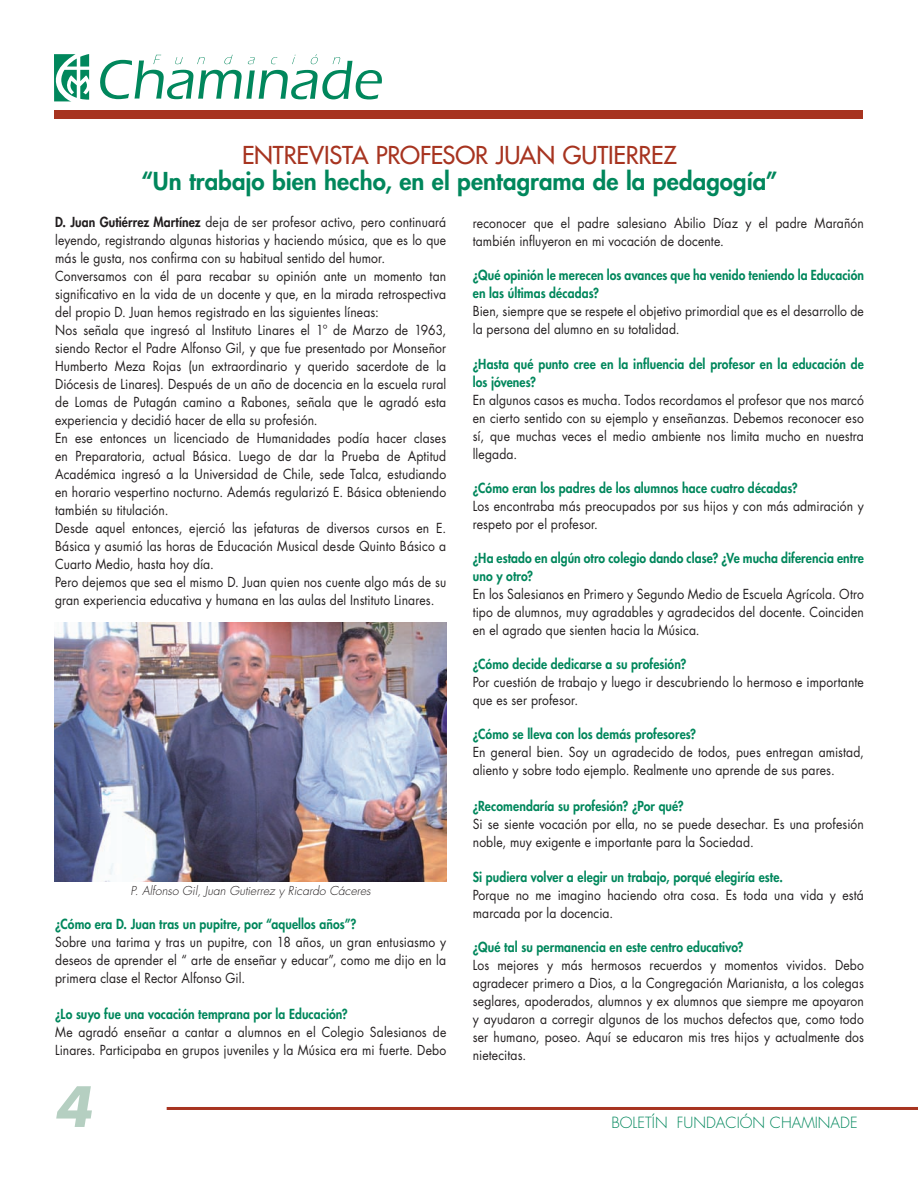
<style>
.page{position:relative;width:918px;height:1188px;background:#fff}
.page>*{position:absolute;margin:0;border:0;box-sizing:border-box;transform-origin:0 0}
.t1{font:italic 700 54px "Futura Std";color:#b5cfc1}
.t2{font:800 24px "Futura Std";letter-spacing:.005em;color:#00875c}
.t3{font:500 24px "Futura Std";letter-spacing:-.01em;color:#a73420}
.t4{font:300 15px "Futura Std";color:#00875c}
.t5{font:13.5px/18px "Futura Std";letter-spacing:.01em;color:#231f20;scale:.9 1}
.t6{font:800 13.5px/18px "Futura Std";letter-spacing:.01em;color:#00875c;scale:.9 1}
.t7{font:italic 300 12px "Futura Std";color:#231f20}
.s1{font-weight:800}
</style>
<div class="page">
<svg style="left:54px;top:54px;width:36px;height:47px"></svg>
<svg style="left:100px;top:54px;width:282px;height:45px"></svg>
<div style="left:54px;top:110px;width:808px;height:8px;background:#a73420"></div>
<hr style="left:167px;top:1107px;width:751px;height:3px;background:#a73420">
<img style="left:55px;top:623px;width:391px;height:259px">
<h2 class="t3" style="left:242px;top:140px;width:436px">ENTREVISTA PROFESOR JUAN GUTIERREZ</h2>
<h2 class="t2" style="left:141px;top:166px;width:638px">“Un trabajo bien hecho, en el pentagrama de la pedagogía”</h2>
<p class="t5" style="left:55px;top:213px;width:436px"><span class="s1">D. Juan Gutiérrez Martínez</span> deja de ser profesor activo, pero continuará leyendo, registrando algunas historias y haciendo música, que es lo que más le gusta, nos confirma con su habitual sentido del humor.<br>Conversamos con él para recabar su opinión ante un momento tan significativo en la vida de un docente y que, en la mirada retrospectiva del propio D. Juan hemos registrado en las siguientes líneas:<br>Nos señala que ingresó al Instituto Linares el 1º de Marzo de 1963, siendo Rector el Padre Alfonso Gil, y que fue presentado por Monseñor Humberto Meza Rojas (un extraordinario y querido sacerdote de la Diócesis de Linares). Después de un año de docencia en la escuela rural de Lomas de Putagán camino a Rabones, señala que le agradó esta experiencia y decidió hacer de ella su profesión.<br>En ese entonces un licenciado de Humanidades podía hacer clases en Preparatoria, actual Básica. Luego de dar la Prueba de Aptitud Académica ingresó a la Universidad de Chile, sede Talca, estudiando en horario vespertino nocturno. Además regularizó E. Básica obteniendo también su titulación.<br>Desde aquel entonces, ejerció las jefaturas de diversos cursos en E.<br>Básica y asumió las horas de Educación Musical desde Quinto Básico a Cuarto Medio, hasta hoy día.<br>Pero dejemos que sea el mismo D. Juan quien nos cuente algo más de su gran experiencia educativa y humana en las aulas del Instituto Linares.</p>
<p class="t7" style="left:131px;top:883px;width:242px">P. Alfonso Gil, Juan Gutierrez y Ricardo Cáceres</p>
<p class="t6" style="left:55px;top:915px;width:336px">¿Cómo era D. Juan tras un pupitre, por “aquellos años”?</p>
<p class="t5" style="left:55px;top:933px;width:436px;text-align:justify">Sobre una tarima y tras un pupitre, con 18 años, un gran entusiasmo y deseos de aprender el “ arte de enseñar y educar”, como me dijo en la primera clase el Rector Alfonso Gil.</p>
<p class="t6" style="left:55px;top:1005px;width:327px">¿Lo suyo fue una vocación temprana por la Educación?</p>
<p class="t5" style="left:55px;top:1023px;width:436px">Me agradó enseñar a cantar a alumnos en el Colegio Salesianos de<br>Linares. Participaba en grupos juveniles y la Música era mi fuerte. Debo</p>
<h1 class="t1" style="left:54px;top:1071px;width:39px">4</h1>
<p class="t5" style="left:473px;top:214px;width:436px">reconocer que el padre salesiano Abilio Díaz y el padre Marañón también influyeron en mi vocación de docente.</p>
<p class="t6" style="left:473px;top:267px;width:436px">¿Qué opinión le merecen los avances que ha venido teniendo la Educación en las últimas décadas?</p>
<p class="t5" style="left:473px;top:303px;width:436px">Bien, siempre que se respete el objetivo primordial que es el desarrollo de la persona del alumno en su totalidad.</p>
<p class="t6" style="left:473px;top:355px;width:436px">¿Hasta qué punto cree en la influencia del profesor en la educación de los jóvenes?</p>
<p class="t5" style="left:473px;top:391px;width:436px;text-align:justify">En algunos casos es mucha. Todos recordamos el profesor que nos marcó en cierto sentido con su ejemplo y enseñanzas. Debemos reconocer eso sí, que muchas veces el medio ambiente nos limita mucho en nuestra llegada.</p>
<p class="t6" style="left:473px;top:479px;width:363px">¿Cómo eran los padres de los alumnos hace cuatro décadas?</p>
<p class="t5" style="left:473px;top:497px;width:436px">Los encontraba más preocupados por sus hijos y con más admiración y respeto por el profesor.</p>
<p class="t6" style="left:473px;top:549px;width:436px">¿Ha estado en algún otro colegio dando clase? ¿Ve mucha diferencia entre uno y otro?</p>
<p class="t5" style="left:473px;top:585px;width:436px;text-align:justify">En los Salesianos en Primero y Segundo Medio de Escuela Agrícola. Otro tipo de alumnos, muy agradables y agradecidos del docente. Coinciden en el agrado que sienten hacia la Música.</p>
<p class="t6" style="left:473px;top:655px;width:239px">¿Cómo decide dedicarse a su profesión?</p>
<p class="t5" style="left:473px;top:673px;width:436px">Por cuestión de trabajo y luego ir descubriendo lo hermoso e importante que es ser profesor.</p>
<p class="t6" style="left:473px;top:725px;width:250px">¿Cómo se lleva con los demás profesores?</p>
<p class="t5" style="left:473px;top:744px;width:436px">En general bien. Soy un agradecido de todos, pues entregan amistad, aliento y sobre todo ejemplo. Realmente uno aprende de sus pares.</p>
<p class="t6" style="left:473px;top:797px;width:236px">¿Recomendaría su profesión? ¿Por qué?</p>
<p class="t5" style="left:473px;top:816px;width:436px">Si se siente vocación por ella, no se puede desechar. Es una profesión noble, muy exigente e importante para la Sociedad.</p>
<p class="t6" style="left:473px;top:868px;width:346px">Si pudiera volver a elegir un trabajo, porqué elegiría este.</p>
<p class="t5" style="left:473px;top:886px;width:436px">Porque no me imagino haciendo otra cosa. Es toda una vida y está marcada por la docencia.</p>
<p class="t6" style="left:473px;top:938px;width:302px">¿Qué tal su permanencia en este centro educativo?</p>
<p class="t5" style="left:473px;top:956px;width:436px;text-align:justify">Los mejores y más hermosos recuerdos y momentos vividos. Debo agradecer primero a Dios, a la Congregación Marianista, a los colegas seglares, apoderados, alumnos y ex alumnos que siempre me apoyaron y ayudaron a corregir algunos de los muchos defectos que, como todo ser humano, poseo. Aquí se educaron mis tres hijos y actualmente dos nietecitas.</p>
<p class="t4" style="left:611px;top:1114px;width:248px">BOLETÍN FUNDACIÓN CHAMINADE</p>
</div>
